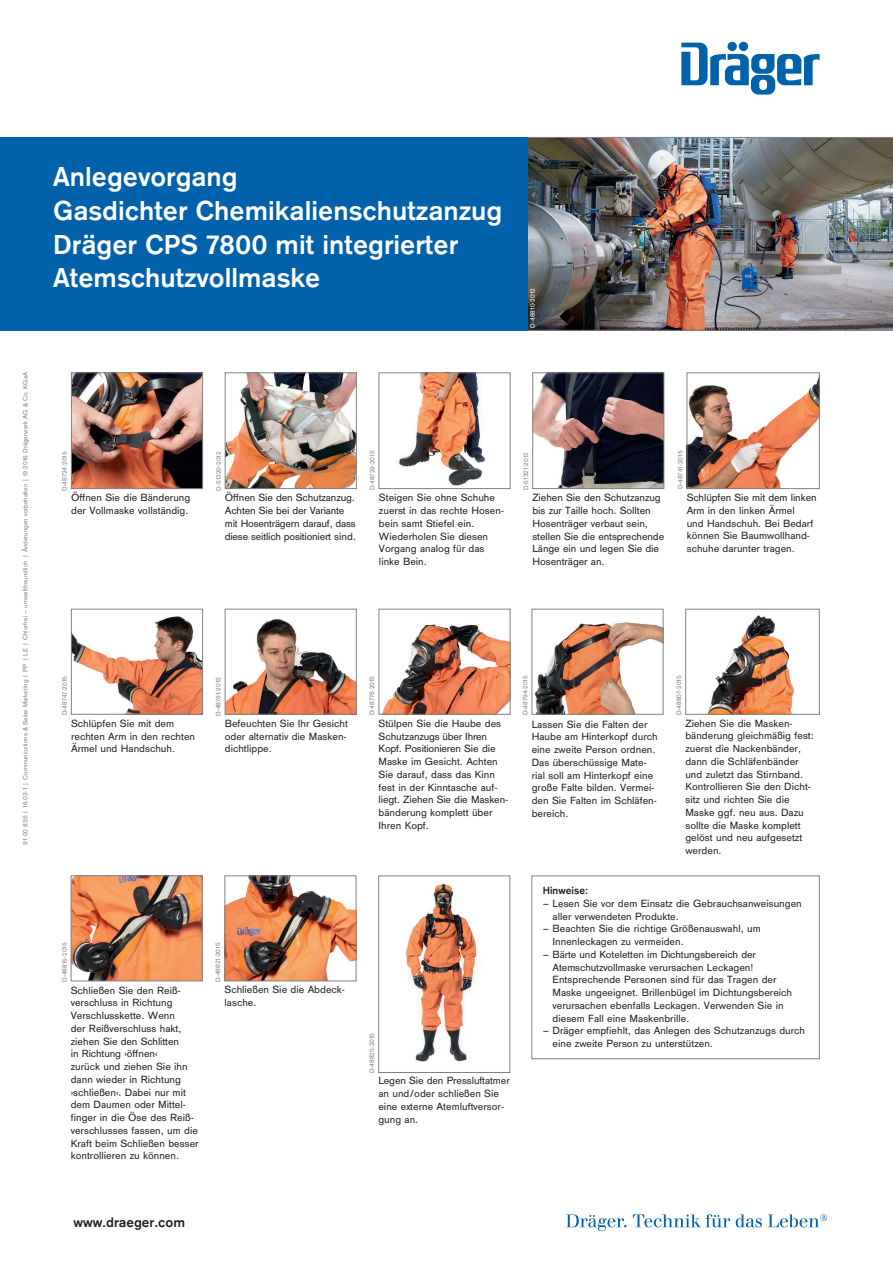
<style>
.page{position:relative;width:893px;height:1263px;background:#fff}
.page>*{position:absolute;margin:0;border:0;box-sizing:border-box;transform-origin:0 0}
.t1{font:700 28.5px/33.8px "Draeger Sans";color:#fff}
.BU_7_5__auf_9_5{font:700 14.25px "Draeger Sans";color:#231f20}
.Donning_BU{font:10.88px/12.8px "Draeger Sans";color:#231f20}
.BU_7_5__auf_9_5-2{font:10.88px/12.8px "Draeger Sans";letter-spacing:-.01em;color:#231f20}
.Donning_BU-2{font:700 10.88px "Draeger Sans";color:#231f20}
.t2{font:6.75px "Draeger Sans";color:#808285}
.t3{font:6.75px "Draeger Sans";color:#fff}
</style>
<div class="page">
<img style="left:527px;top:137px;width:366px;height:194px">
<div style="left:0;top:137px;width:527px;height:194px;background:#0161aa"></div>
<svg style="left:681px;top:43px;width:139px;height:52px"></svg>
<img style="left:689px;top:379px;width:129px;height:108px">
<div style="left:687px;top:372px;width:133px;height:117px;border:1px solid #808285"></div>
<img style="left:73px;top:616px;width:128px;height:96px">
<div style="left:71px;top:609px;width:132px;height:105px;border:1px solid #808285"></div>
<img style="left:405px;top:883px;width:72px;height:179px">
<div style="left:378px;top:875px;width:132px;height:198px;border:1px solid #808285"></div>
<div style="left:531px;top:875px;width:289px;height:184px;border:1px solid #808285"></div>
<img style="left:534px;top:622px;width:127px;height:91px">
<div style="left:532px;top:609px;width:131px;height:106px;border:1px solid #808285"></div>
<img style="left:708px;top:615px;width:86px;height:98px">
<div style="left:685px;top:609px;width:135px;height:106px;border:1px solid #808285"></div>
<img style="left:73px;top:374px;width:128px;height:113px">
<div style="left:71px;top:372px;width:132px;height:117px;border:1px solid #808285"></div>
<img style="left:227px;top:619px;width:128px;height:93px">
<div style="left:225px;top:609px;width:132px;height:105px;border:1px solid #808285"></div>
<img style="left:399px;top:374px;width:87px;height:112px">
<div style="left:379px;top:372px;width:131px;height:117px;border:1px solid #808285"></div>
<img style="left:227px;top:374px;width:128px;height:113px">
<div style="left:225px;top:372px;width:132px;height:117px;border:1px solid #808285"></div>
<img style="left:382px;top:624px;width:126px;height:88px">
<div style="left:379px;top:609px;width:131px;height:105px;border:1px solid #808285"></div>
<img style="left:534px;top:374px;width:128px;height:113px">
<div style="left:532px;top:372px;width:132px;height:117px;border:1px solid #808285"></div>
<svg style="left:566px;top:1214px;width:60px;height:17px"></svg>
<svg style="left:633px;top:1214px;width:97px;height:13px"></svg>
<svg style="left:736px;top:1214px;width:26px;height:13px"></svg>
<svg style="left:768px;top:1214px;width:59px;height:13px"></svg>
<img style="left:73px;top:877px;width:128px;height:102px">
<div style="left:71px;top:875px;width:132px;height:106px;border:1px solid #808285"></div>
<img style="left:227px;top:877px;width:127px;height:102px">
<div style="left:225px;top:875px;width:131px;height:106px;border:1px solid #808285"></div>
<p class="t2" style="left:21px;top:845px;width:474px;rotate:-90deg">91 00 835 | 16.03-1 | Communications &amp; Sales Marketing | PP | LE | Chlorfrei – umweltfreundlich | Änderungen vorbehalten | © 2016 Drägerwerk AG &amp; Co. KGaA</p>
<p class="t1" style="left:53px;top:158px;width:186px">Anlegevorgang</p>
<p class="t1" style="left:53px;top:192px;width:451px">Gasdichter Chemikalienschutzanzug</p>
<p class="t1" style="left:53px;top:226px;width:407px">Dräger CPS 7800 mit integrierter<br>Atemschutzvollmaske</p>
<p class="t3" style="left:528px;top:328px;width:41px;rotate:-90deg">D-48810-2012</p>
<p class="t2" style="left:60px;top:491px;width:41px;rotate:-90deg">D-48724-2015</p>
<p class="BU_7_5__auf_9_5-2" style="left:71px;top:491px;width:121px">Öffnen Sie die Bänderung der Vollmaske vollständig.</p>
<p class="t2" style="left:214px;top:491px;width:41px;rotate:-90deg">D-51320-2012</p>
<p class="BU_7_5__auf_9_5-2" style="left:225px;top:491px;width:133px">Öffnen Sie den Schutzanzug.<br>Achten Sie bei der Variante mit Hosenträgern darauf, dass diese seitlich positioniert sind.</p>
<p class="t2" style="left:368px;top:490px;width:41px;rotate:-90deg">D-48729-2015</p>
<p class="Donning_BU" style="left:379px;top:491px;width:127px">Steigen Sie ohne Schuhe zuerst in das rechte Hosen&shy;bein samt Stiefel ein.<br>Wiederholen Sie diesen<br>Vorgang analog für das linke Bein.</p>
<p class="t2" style="left:521px;top:490px;width:40px;rotate:-90deg">D-51321-2012</p>
<p class="Donning_BU" style="left:532px;top:491px;width:133px">Ziehen Sie den Schutzanzug bis zur Taille hoch. Sollten<br>Hosenträger verbaut sein, stellen Sie die entsprechende<br>Länge ein und legen Sie die<br>Hosenträger an.</p>
<p class="t2" style="left:676px;top:489px;width:40px;rotate:-90deg">D-48741-2015</p>
<p class="Donning_BU" style="left:687px;top:491px;width:131px">Schlüpfen Sie mit dem linken<br>Arm in den linken Ärmel<br>und Handschuh. Bei Bedarf können Sie Baumwollhand&shy;schuhe darunter tragen.</p>
<p class="t2" style="left:60px;top:715px;width:41px;rotate:-90deg">D-48747-2015</p>
<p class="t2" style="left:214px;top:716px;width:40px;rotate:-90deg">D-48761-2015</p>
<p class="t2" style="left:367px;top:715px;width:41px;rotate:-90deg">D-48776-2015</p>
<p class="t2" style="left:521px;top:715px;width:41px;rotate:-90deg">D-48794-2015</p>
<p class="t2" style="left:674px;top:715px;width:41px;rotate:-90deg">D-48807-2015</p>
<p class="Donning_BU" style="left:71px;top:716px;width:126px">Schlüpfen Sie mit dem rechten Arm in den rechten<br>Ärmel und Handschuh.</p>
<p class="Donning_BU" style="left:225px;top:716px;width:125px;text-align:justify">Befeuchten Sie Ihr Gesicht oder alternativ die Masken&shy;dichtlippe.</p>
<p class="Donning_BU" style="left:379px;top:716px;width:131px">Stülpen Sie die Haube des<br>Schutzanzugs über Ihren<br>Kopf. Positionieren Sie die<br>Maske im Gesicht. Achten<br>Sie darauf, dass das Kinn fest in der Kinntasche auf&shy;liegt. Ziehen Sie die Masken&shy;bänderung komplett über<br>Ihren Kopf.</p>
<p class="Donning_BU" style="left:532px;top:717px;width:127px">Lassen Sie die Falten der<br>Haube am Hinterkopf durch eine zweite Person ordnen.<br>Das überschüssige Mate&shy;rial soll am Hinterkopf eine große Falte bilden. Vermei&shy;den Sie Falten im Schläfen&shy;bereich.</p>
<p class="Donning_BU" style="left:685px;top:716px;width:130px">Ziehen Sie die Masken&shy;bänderung gleichmäßig fest: zuerst die Nackenbänder, dann die Schläfenbänder und zuletzt das Stirnband.<br>Kontrollieren Sie den Dicht&shy;sitz und richten Sie die<br>Maske ggf. neu aus. Dazu sollte die Maske komplett gelöst und neu aufgesetzt werden.</p>
<p class="t2" style="left:60px;top:982px;width:41px;rotate:-90deg">D-48815-2015</p>
<p class="Donning_BU" style="left:71px;top:983px;width:129px">Schließen Sie den Reiß&shy;verschluss in Richtung<br>Verschlusskette. Wenn<br>der Reißverschluss hakt, ziehen Sie den Schlitten<br>in Richtung ›öffnen‹<br>zurück und ziehen Sie ihn dann wieder in Richtung ›schließen‹. Dabei nur mit dem Daumen oder Mittel&shy;finger in die Öse des Reiß&shy;verschlusses fassen, um die<br>Kraft beim Schließen besser kontrollieren zu können.</p>
<p class="t2" style="left:213px;top:982px;width:41px;rotate:-90deg">D-48821-2015</p>
<p class="Donning_BU" style="left:225px;top:983px;width:122px">Schließen Sie die Abdeck&shy;lasche.</p>
<p class="t2" style="left:367px;top:1073px;width:42px;rotate:-90deg">D-48825-2015</p>
<p class="Donning_BU" style="left:378px;top:1074px;width:133px">Legen Sie den Pressluftatmer an und/oder schließen Sie eine externe Atemluftversor&shy;gung an.</p>
<p class="Donning_BU-2" style="left:543px;top:883px;width:47px">Hinweise:</p>
<p class="Donning_BU" style="left:553px;top:896px;width:251px;text-indent:-10px">– Lesen Sie vor dem Einsatz die Gebrauchsanweisungen aller verwendeten Produkte.</p>
<p class="Donning_BU" style="left:553px;top:922px;width:210px;text-indent:-10px">– Beachten Sie die richtige Größenauswahl, um<br>Innenleckagen zu vermeiden.</p>
<p class="Donning_BU" style="left:553px;top:947px;width:241px;text-indent:-10px">– Bärte und Koteletten im Dichtungsbereich der Atemschutzvollmaske verursachen Leckagen!<br>Entsprechende Personen sind für das Tragen der Maske ungeeignet. Brillenbügel im Dichtungsbereich verursachen ebenfalls Leckagen. Verwenden Sie in diesem Fall eine Maskenbrille.</p>
<p class="Donning_BU" style="left:553px;top:1024px;width:254px;text-indent:-10px">– Dräger empfiehlt, das Anlegen des Schutzanzugs durch eine zweite Person zu unterstützen.</p>
<p class="BU_7_5__auf_9_5" style="left:74px;top:1213px;width:113px">www.draeger.com</p>
</div>
